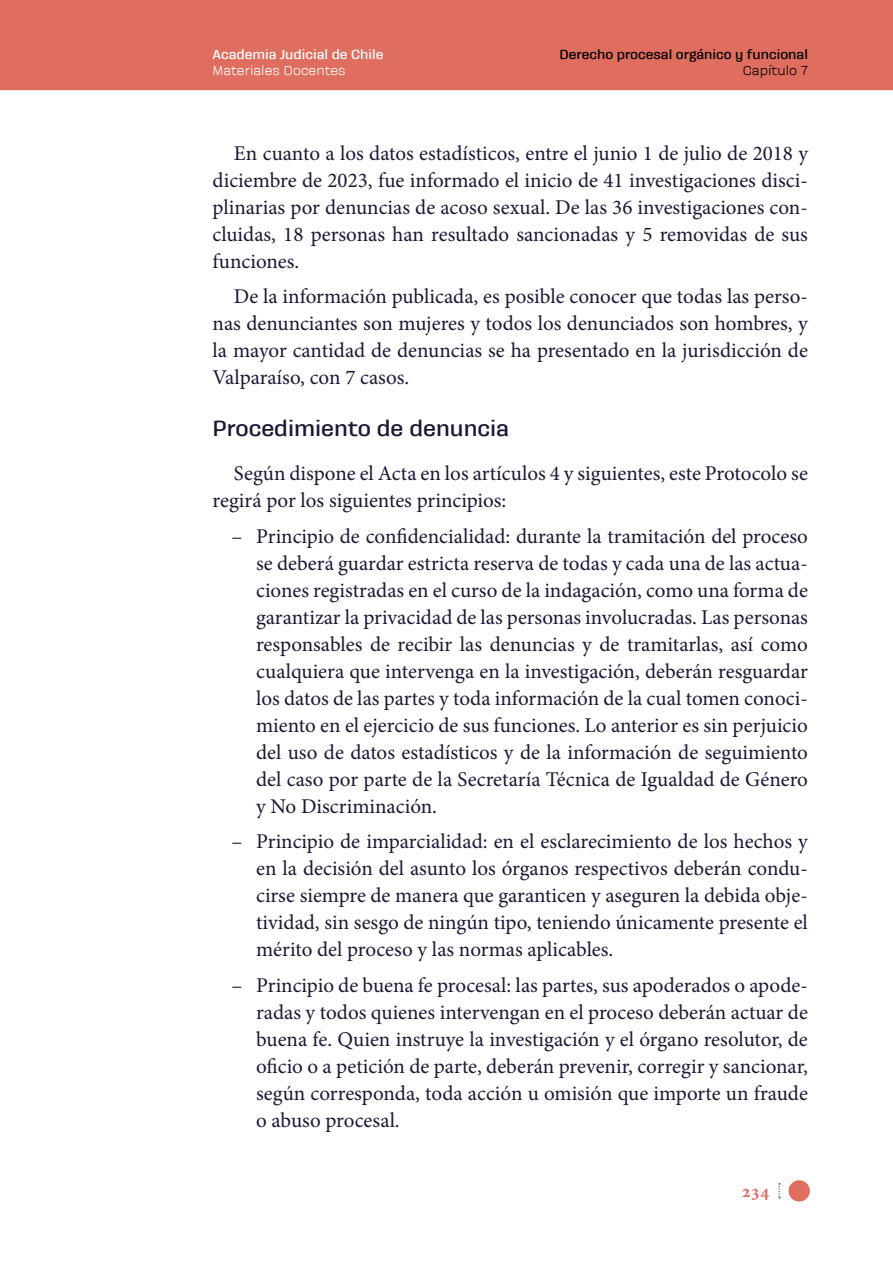
<style>
.page{position:relative;width:893px;height:1263px;background:#fff}
.page>*{position:absolute;margin:0;border:0;box-sizing:border-box;transform-origin:0 0}
.aj-subtitle-1{font:700 22.5px "Galeana Standard";color:#1a1835}
.t1{font:21px/27px "Minion Pro";color:#1a1835;text-align:justify}
.t2{font:700 18px "Minion Pro";color:#df6e5e}
.t3{font:700 13.5px "Galeana Standard";color:#000}
.t4{font:700 13.5px "Galeana Standard";color:#fff}
.t5{font:13.5px "Galeana Standard";color:#fff}
.t6{font:13.5px "Galeana Standard";color:#000}
</style>
<div class="page">
<div style="left:0;top:0;width:893px;height:89px;background:#df6e5e"></div>
<hr style="left:0;top:89px;width:893px;height:1px;background:#df6e5e">
<svg style="left:778px;top:1183px;width:2px;height:15px"></svg>
<div style="left:789px;top:1180px;width:21px;height:21px;background:#df6e5e;border-radius:50%"></div>
<p class="t4" style="left:213px;top:47px;width:172px">Academia Judicial de Chile</p>
<p class="t5" style="left:213px;top:63px;width:134px">Materiales Docentes</p>
<p class="t3" style="left:560px;top:47px;width:250px">Derecho procesal orgánico y funcional</p>
<p class="t6" style="left:743px;top:63px;width:67px">Capítulo 7</p>
<p class="t1" style="left:213px;top:140px;width:597px;text-indent:21px">En cuanto a los datos estadísticos, entre el junio 1 de julio de 2018 y diciembre de 2023, fue informado el inicio de 41 investigaciones disci&shy;plinarias por denuncias de acoso sexual. De las 36 investigaciones con&shy;cluidas, 18 personas han resultado sancionadas y 5 removidas de sus funciones.</p>
<p class="t1" style="left:213px;top:283px;width:597px;text-indent:21px">De la información publicada, es posible conocer que todas las perso&shy;nas denunciantes son mujeres y todos los denunciados son hombres, y la mayor cantidad de denuncias se ha presentado en la jurisdicción de Valparaíso, con 7 casos.</p>
<h3 class="aj-subtitle-1" style="left:213px;top:415px;width:298px">Procedimiento de denuncia</h3>
<p class="t1" style="left:213px;top:460px;width:597px;text-indent:21px">Según dispone el Acta en los artículos 4 y siguientes, este Protocolo se regirá por los siguientes principios:</p>
<p class="t1" style="left:256px;top:522px;width:553px;text-indent:-25px">– Principio de confidencialidad: durante la tramitación del proceso se deberá guardar estricta reserva de todas y cada una de las actua&shy;ciones registradas en el curso de la indagación, como una forma de garantizar la privacidad de las personas involucradas. Las personas responsables de recibir las denuncias y de tramitarlas, así como cualquiera que intervenga en la investigación, deberán resguardar los datos de las partes y toda información de la cual tomen conoci&shy;miento en el ejercicio de sus funciones. Lo anterior es sin perjuicio del uso de datos estadísticos y de la información de seguimiento del caso por parte de la Secretaría Técnica de Igualdad de Género y No Discriminación.</p>
<p class="t1" style="left:256px;top:828px;width:554px;text-indent:-25px">– Principio de imparcialidad: en el esclarecimiento de los hechos y en la decisión del asunto los órganos respectivos deberán condu&shy;cirse siempre de manera que garanticen y aseguren la debida obje&shy;tividad, sin sesgo de ningún tipo, teniendo únicamente presente el mérito del proceso y las normas aplicables.</p>
<p class="t1" style="left:256px;top:971px;width:553px;text-indent:-25px">– Principio de buena fe procesal: las partes, sus apoderados o apode&shy;radas y todos quienes intervengan en el proceso deberán actuar de buena fe. Quien instruye la investigación y el órgano resolutor, de oficio o a petición de parte, deberán prevenir, corregir y sancionar, según corresponda, toda acción u omisión que importe un fraude o abuso procesal.</p>
<p class="t2" style="left:741px;top:1178px;width:30px">234</p>
</div>
